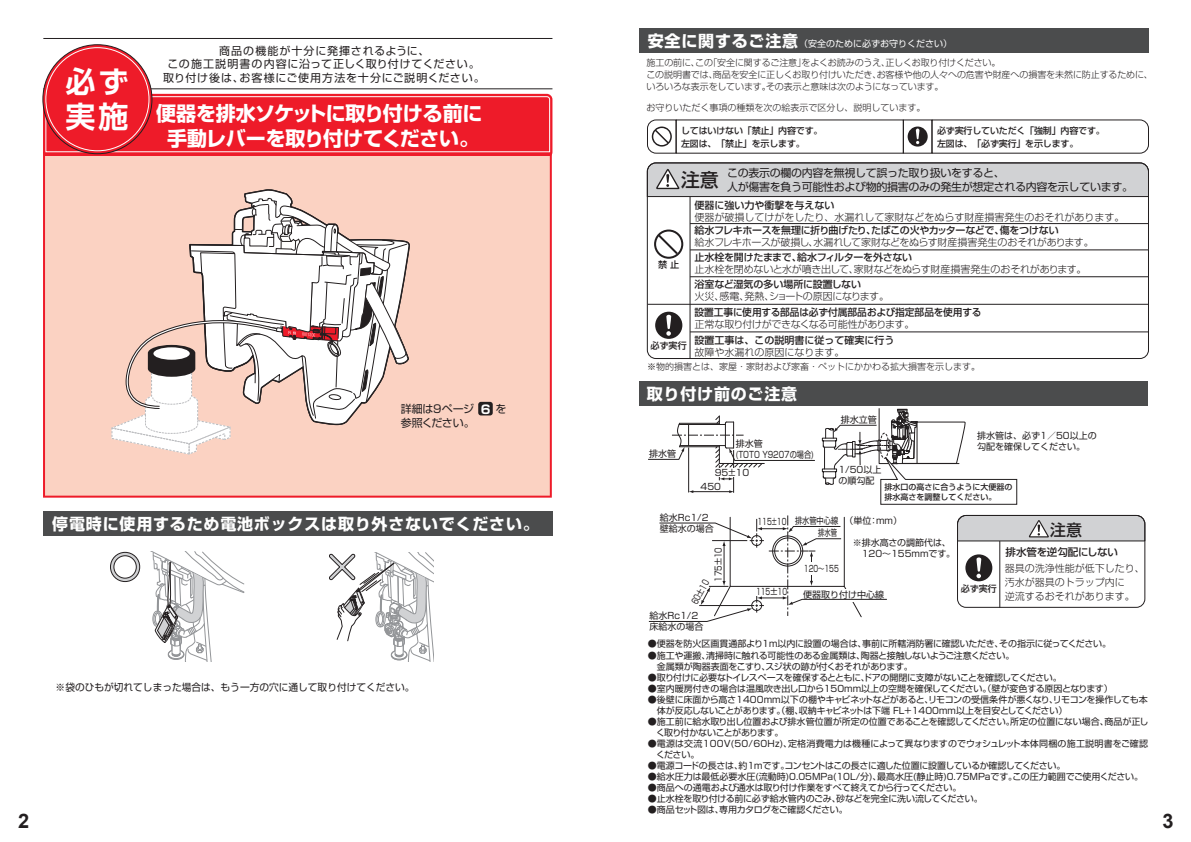
<style>
.page{position:relative;width:1191px;height:842px;background:#fff}
.page>*{position:absolute;margin:0;border:0;box-sizing:border-box;transform-origin:0 0}
.t1{font:700 30px "Shin Go Pro De";color:#fff}
.t2{font:700 20px/25px "Shin Go Pro";letter-spacing:-.02em;color:#fff;text-align:center}
.t3{font:700 20px "Arial";color:#231f20}
.t4{font:500 18.9px "Shin Go Pro";color:#231f20}
.t5{font:700 16px "Shin Go Pro";letter-spacing:.05em;color:#fff}
.t6{font:500 16px "Shin Go Pro";color:#231f20}
.t7{font:700 12px "Shin Go Pro";color:#fff}
.t8{font:11px/14.1px "Shin Go Pro";letter-spacing:-.025em;color:#231f20}
.t9{font:11px/13.2px "Shin Go Pro";letter-spacing:.07em;color:#231f20;text-align:center}
.t10{font:500 10.5px "Shin Go Pro";letter-spacing:-.02em;color:#231f20}
.t11{font:300 10px/14.2px "Shin Go Pro";color:#231f20}
.t12{font:500 10px "Shin Go Pro";letter-spacing:-.01em;color:#231f20}
.t13{font:300 10px "Shin Go Pro";letter-spacing:-.02em;color:#231f20}
.t14{font:300 10px "Shin Go Pro";letter-spacing:-.025em;color:#231f20}
.t15{font:500 10px "Shin Go Pro";letter-spacing:-.035em;color:#231f20}
.t16{font:10px "Shin Go Pro";color:#231f20}
.t17{font:300 10px "Shin Go Pro";letter-spacing:-.035em;color:#231f20}
.t18{font:500 10px "Shin Go Pro";letter-spacing:-.03em;color:#231f20}
.t19{font:300 10px "Shin Go Pro";letter-spacing:-.05em;color:#231f20}
.t20{font:500 9.1px "Shin Go Pro";color:#231f20}
.t21{font:9px/11px "Shin Go Pro";letter-spacing:-.01em;color:#231f20}
.t22{font:300 9px/19.1px "Shin Go Pro";letter-spacing:-.01em;color:#231f20}
.t23{font:9px/11px "Shin Go Pro";letter-spacing:-.03em;color:#231f20}
.t24{font:9px "Shin Go Pro";letter-spacing:-.045em;color:#231f20}
.t25{font:500 9px/13.1px "Shin Go Pro";letter-spacing:-.02em;color:#231f20}
.t26{font:9px/11px "Shin Go Pro";letter-spacing:.015em;color:#231f20}
.t27{font:9px "Shin Go Pro";letter-spacing:-.055em;color:#231f20}
.t28{font:9px "Shin Go Pro";letter-spacing:-.01em;color:#231f20;scale:.7 1}
.t29{font:9px/12.3px "Shin Go Pro";letter-spacing:-.01em;color:#231f20;text-align:right;scale:.8 1}
.t30{font:500 8px/10px "Shin Go Pro";color:#231f20}
.s1{font-weight:700;font-size:16px;color:#fff}
.s2{font-weight:400;color:#fff}
</style>
<div class="page">
<div style="left:639px;top:28px;width:509px;height:25px;background:#4b4c4d"></div>
<svg style="left:931px;top:119px;width:218px;height:35px"></svg>
<div style="left:903px;top:120px;width:29px;height:33px;border:1px solid #231f20"></div>
<div style="left:907px;top:127px;width:20px;height:20px;background:#231f20;border-radius:50%"></div>
<svg style="left:915px;top:129px;width:4px;height:15px"></svg>
<svg style="left:647px;top:119px;width:29px;height:35px"></svg>
<svg style="left:647px;top:162px;width:502px;height:35px;background:#c3c4c6"></svg>
<hr style="left:690px;top:197px;width:1px;height:161px;background:#231f20">
<hr style="left:648px;top:304px;width:500px;height:1px;background:#231f20">
<hr style="left:690px;top:332px;width:458px;height:1px;background:#231f20">
<hr style="left:690px;top:223px;width:458px;height:1px;background:#231f20">
<hr style="left:690px;top:250px;width:458px;height:1px;background:#231f20">
<hr style="left:690px;top:276px;width:458px;height:1px;background:#231f20">
<div style="left:655px;top:312px;width:27px;height:27px;background:#231f20;border-radius:50%"></div>
<svg style="left:666px;top:315px;width:5px;height:21px"></svg>
<div style="left:654px;top:229px;width:29px;height:30px;border:2px solid #231f20;border-radius:50%"></div>
<svg style="left:655px;top:232px;width:25px;height:24px"></svg>
<div style="left:639px;top:381px;width:509px;height:24px;background:#4b4c4d"></div>
<div style="left:957px;top:515px;width:188px;height:93px;border:1px solid #231f20;border-radius:9px"></div>
<svg style="left:957px;top:515px;width:188px;height:26px;background:#c3c3c5"></svg>
<hr style="left:999px;top:541px;width:1px;height:66px;background:#231f20">
<div style="left:965px;top:554px;width:27px;height:27px;background:#231f20;border-radius:50%"></div>
<svg style="left:976px;top:557px;width:5px;height:21px"></svg>
<hr style="left:733px;top:450px;width:1px;height:43px;background:#231f20">
<hr style="left:688px;top:447px;width:1px;height:45px;background:#231f20">
<svg style="left:648px;top:515px;width:239px;height:107px"></svg>
<svg style="left:648px;top:415px;width:167px;height:65px"></svg>
<hr style="left:692px;top:491px;width:39px;height:1px;background:#231f20">
<svg style="left:688px;top:490px;width:5px;height:3px"></svg>
<div style="left:711px;top:469px;width:33px;height:8px;background:#fff"></div>
<div style="left:803px;top:562px;width:9px;height:13px;background:#fff"></div>
<svg style="left:822px;top:405px;width:195px;height:100px"></svg>
<div style="left:43px;top:155px;width:509px;height:343px;background:#fbd2c2"></div>
<svg style="left:43px;top:94px;width:509px;height:61px;background:#ee2330"></svg>
<hr style="left:43px;top:89px;width:509px;height:1px;background:#231f20">
<hr style="left:43px;top:38px;width:509px;height:1px;background:#231f20">
<div style="left:43px;top:45px;width:109px;height:109px;background:#ee1b29;border-radius:50%"></div>
<div style="left:478px;top:402px;width:15px;height:13px;background:#231f20;border-radius:3px"></div>
<svg style="left:110px;top:552px;width:30px;height:30px"></svg>
<svg style="left:329px;top:552px;width:105px;height:110px"></svg>
<svg style="left:152px;top:552px;width:92px;height:109px"></svg>
<div style="left:43px;top:512px;width:510px;height:24px;background:#4b4c4d"></div>
<svg style="left:111px;top:189px;width:298px;height:266px"></svg>
<p class="t9" style="left:168px;top:43px;width:314px">商品の機能が十分に発揮されるように、<br>この施工説明書の内容に沿って正しく取り付けてください。</p>
<h1 class="t1" style="left:65px;top:57px;width:64px">必ず</h1>
<p class="t9" style="left:163px;top:70px;width:323px">取り付け後は、お客様にご使用方法を十分にご説明ください。</p>
<h1 class="t1" style="left:65px;top:92px;width:64px">実施</h1>
<h2 class="t2" style="left:156px;top:98px;width:328px">便器を排水ソケットに取り付ける前に手動レバーを取り付けてください。</h2>
<h3 class="t7" style="left:480px;top:399px;width:11px">6</h3>
<p class="t8" style="left:401px;top:401px;width:107px;line-height:13.2px">詳細は9ページ　　を参照ください。</p>
<h3 class="t5" style="left:52px;top:511px;width:488px">停電時に使用するため電池ボックスは取り外さないでください。</h3>
<p class="t16" style="left:56px;top:678px;width:360px">※袋のひもが切れてしまった場合は、もう一方の穴に通して取り付けてください。</p>
<h2 class="t3" style="left:18px;top:807px;width:13px">2</h2>
<p class="t22" style="left:646px;top:33px;width:355px"><span class="s1">安全に関するご注意</span><span class="s2">（安全のために必ずお守りください）<br></span>施工の前に、この「安全に関するご注意」をよくお読みのうえ、正しくお取り付けください。</p>
<p class="t22" style="left:646px;top:67px;width:508px;line-height:12px">この説明書では、商品を安全に正しくお取り付けいただき、お客様や他の人々への危害や財産への損害を未然に防止するために、いろいろな表示をしています。その表示と意味は次のようになっています。</p>
<p class="t22" style="left:646px;top:97px;width:280px">お守りいただく事項の種類を次の絵表示で区分し、説明しています。</p>
<p class="t25" style="left:937px;top:123px;width:169px">必ず実行していただく「強制」内容です。左図は、「必ず実行」を示します。</p>
<p class="t25" style="left:681px;top:123px;width:143px">してはいけない「禁止」内容です。左図は、「禁止」を示します。</p>
<p class="t8" style="left:727px;top:165px;width:407px">この表示の欄の内容を無視して誤った取り扱いをすると、<br>人が傷害を負う可能性および物的損害のみの発生が想定される内容を示しています。</p>
<h3 class="t4" style="left:681px;top:165px;width:39px">注意</h3>
<p class="t12" style="left:694px;top:197px;width:141px">便器に強い力や衝撃を与えない</p>
<p class="t11" style="left:694px;top:209px;width:431px">便器が破損してけがをしたり、水漏れして家財などをぬらす財産損害発生のおそれがあります。</p>
<p class="t20" style="left:658px;top:258px;width:23px">禁 止</p>
<p class="t20" style="left:650px;top:338px;width:38px">必ず実行</p>
<p class="t15" style="left:694px;top:222px;width:366px">給水フレキホースを無理に折り曲げたり、たばこの火やカッターなどで、傷をつけない</p>
<p class="t13" style="left:694px;top:234px;width:401px">給水フレキホースが破損し、水漏れして家財などをぬらす財産損害発生のおそれがあります。</p>
<p class="t18" style="left:694px;top:249px;width:219px">止水栓を開けたままで、給水フィルターを外さない</p>
<p class="t14" style="left:694px;top:261px;width:394px">止水栓を閉めないと水が噴き出して、家財などをぬらす財産損害発生のおそれがあります。</p>
<p class="t12" style="left:694px;top:276px;width:168px">浴室など湿気の多い場所に設置しない</p>
<p class="t19" style="left:694px;top:288px;width:196px">火災、感電、発熱、ショートの原因になります。</p>
<p class="t12" style="left:694px;top:331px;width:201px">設置工事は、この説明書に従って確実に行う</p>
<p class="t11" style="left:694px;top:343px;width:151px">故障や水漏れの原因になります。</p>
<p class="t12" style="left:694px;top:304px;width:288px">設置工事に使用する部品は必ず付属部品および指定部品を使用する</p>
<p class="t17" style="left:694px;top:316px;width:221px">正常な取り付けができなくなる可能性があります。</p>
<p class="t22" style="left:647px;top:356px;width:334px">※物的損害とは、家屋・家財および家畜・ペットにかかわる拡大損害を示します。</p>
<h3 class="t5" style="left:647px;top:381px;width:152px">取り付け前のご注意</h3>
<p class="t21" style="left:649px;top:447px;width:28px">排水管</p>
<p class="t21" style="left:735px;top:437px;width:80px">排水管<br>(TOTO Y9207の場合)</p>
<p class="t21" style="left:700px;top:465px;width:50px;line-height:13.8px;text-indent:14px">95±10<br>450</p>
<p class="t21" style="left:840px;top:413px;width:37px">排水立管</p>
<p class="t21" style="left:977px;top:429px;width:121px">排水管は、必ず1／50以上の勾配を確保してください。</p>
<p class="t21" style="left:838px;top:463px;width:44px">1/50以上の順勾配</p>
<p class="t30" style="left:884px;top:481px;width:129px">排水口の高さに合うように大便器の排水高さを調整してください。</p>
<p class="t21" style="left:660px;top:511px;width:50px">給水Rc1/2</p>
<p class="t21" style="left:844px;top:514px;width:59px">（単位：mm）</p>
<p class="t21" style="left:660px;top:522px;width:55px">壁給水の場合</p>
<p class="t29" style="left:795px;top:513px;width:56px">排水管中心線排水管</p>
<p class="t28" style="left:757px;top:514px;width:43px">115±10</p>
<p class="t21" style="left:852px;top:537px;width:104px">※排水高さの調節代は、　120～155mmです。</p>
<p class="t29" style="left:711px;top:582px;width:45px;rotate:-90deg">175±10</p>
<p class="t28" style="left:804px;top:561px;width:51px">120～155</p>
<p class="t28" style="left:687px;top:600px;width:39px;rotate:-61deg">60±10</p>
<p class="t28" style="left:756px;top:584px;width:46px">115±10</p>
<p class="t21" style="left:803px;top:588px;width:82px">便器取り付け中心線</p>
<p class="t21" style="left:649px;top:609px;width:55px">給水Rc1/2床給水の場合</p>
<p class="t25" style="left:961px;top:581px;width:37px">必ず実行</p>
<h3 class="t6" style="left:1050px;top:517px;width:33px">注意</h3>
<p class="t10" style="left:1005px;top:543px;width:114px">排水管を逆勾配にしない</p>
<p class="t11" style="left:1004px;top:560px;width:141px">器具の洗浄性能が低下したり、汚水が器具のトラップ内に<br>逆流するおそれがあります。</p>
<p class="t21" style="left:648px;top:637px;width:465px">●便器を防火区画貫通部より1ｍ以内に設置の場合は、事前に所轄消防署に確認いただき、その指示に従ってください。</p>
<p class="t21" style="left:657px;top:649px;width:359px;text-indent:-9px">●施工や運搬、清掃時に触れる可能性のある金属類は、陶器と接触しないようご注意ください。金属類が陶器表面をこすり、スジ状の跡が付くおそれがあります。</p>
<p class="t24" style="left:648px;top:670px;width:415px">●取り付けに必要なトイレスペースを確保するとともに、ドアの開閉に支障がないことを確認してください。</p>
<p class="t21" style="left:648px;top:682px;width:466px">●室内暖房付きの場合は温風吹き出し口から150mm以上の空間を確保してください。（壁が変色する原因となります）</p>
<p class="t23" style="left:657px;top:693px;width:492px;text-indent:-9px">●後壁に床面から高さ1400mm以下の棚やキャビネットなどがあると、リモコンの受信条件が悪くなり、リモコンを操作しても本体が反応しないことがあります。（棚、収納キャビネットは下端 FL＋1400ｍｍ以上を目安としてください）</p>
<p class="t21" style="left:656px;top:715px;width:494px;text-indent:-8px">●施工前に給水取り出し位置および排水管位置が所定の位置であることを確認してください。所定の位置にない場合、商品が正しく取り付かないことがあります。</p>
<p class="t26" style="left:656px;top:737px;width:493px;text-indent:-8px">●電源は交流100Ｖ(50/60Hz)、定格消費電力は機種によって異なりますのでウォシュレット本体同梱の施工説明書をご確認ください。</p>
<p class="t24" style="left:648px;top:758px;width:419px">●電源コードの長さは、約１ｍです。コンセントはこの長さに適した位置に設置しているか確認してください。</p>
<p class="t21" style="left:648px;top:770px;width:497px">●給水圧力は最低必要水圧(流動時)0.05MPa(10L/分)、最高水圧(静止時)0.75MPaです。この圧力範囲でご使用ください。</p>
<p class="t21" style="left:648px;top:781px;width:315px">●商品への通電および通水は取り付け作業をすべて終えてから行ってください。</p>
<p class="t23" style="left:648px;top:792px;width:336px">●止水栓を取り付ける前に必ず給水管内のごみ、砂などを完全に洗い流してください。</p>
<p class="t27" style="left:648px;top:802px;width:202px">●商品セット図は、専用カタログをご確認ください。</p>
<h2 class="t3" style="left:1162px;top:807px;width:13px">3</h2>
</div>
